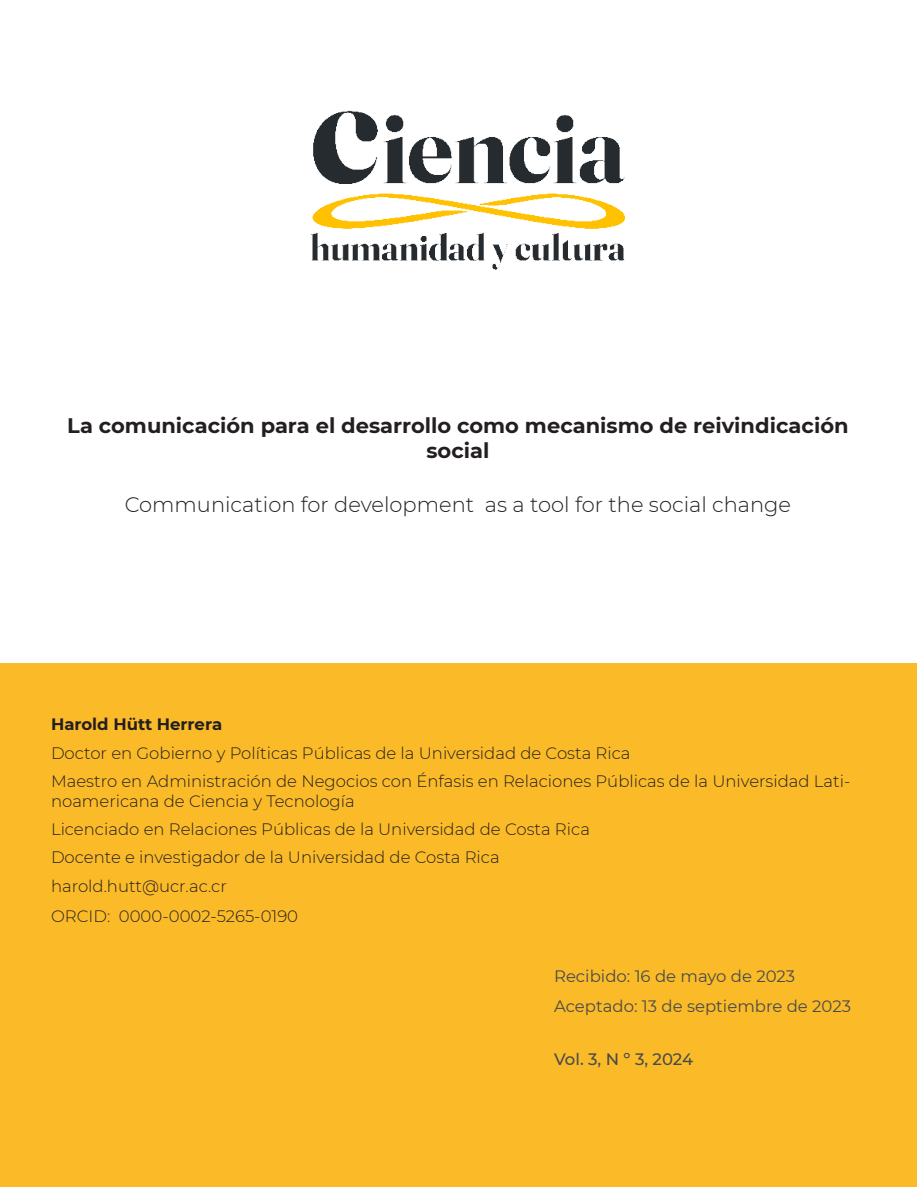
<style>
.page{position:relative;width:918px;height:1188px;background:#fff}
.page>*{position:absolute;margin:0;border:0;box-sizing:border-box;transform-origin:0 0}
.t1{font:700 21px/25.2px "Montserrat";color:#231f20;text-align:center}
.t2{font:300 21px "Montserrat";color:#231f20}
.t3{font:300 16.5px/19.8px "Montserrat";color:#231f20}
.t4{font:16.5px "Montserrat";color:#494a4b}
.t5{font:700 16.5px "Montserrat";color:#231f20}
.t6{font:500 16.5px "Montserrat";letter-spacing:-.005em;color:#494a4b}
</style>
<div class="page">
<img style="left:311px;top:110px;width:315px;height:160px">
<div style="left:1px;top:663px;width:916px;height:524px;background:#fbbb28"></div>
<p class="t1" style="left:67px;top:412px;width:783px">La comunicación para el desarrollo como mecanismo de reivindicación social</p>
<p class="t2" style="left:125px;top:490px;width:668px">Communication for development as a tool for the social change</p>
<p class="t5" style="left:51px;top:713px;width:173px">Harold Hütt Herrera</p>
<p class="t3" style="left:51px;top:742px;width:581px">Doctor en Gobierno y Políticas Públicas de la Universidad de Costa Rica</p>
<p class="t3" style="left:51px;top:771px;width:801px">Maestro en Administración de Negocios con Énfasis en Relaciones Públicas de la Universidad Lati&shy;noamericana de Ciencia y Tecnología</p>
<p class="t3" style="left:51px;top:819px;width:540px">Licenciado en Relaciones Públicas de la Universidad de Costa Rica</p>
<p class="t3" style="left:51px;top:847px;width:450px">Docente e investigador de la Universidad de Costa Rica</p>
<p class="t3" style="left:51px;top:875px;width:177px">harold.hutt@ucr.ac.cr</p>
<p class="t3" style="left:51px;top:905px;width:249px">ORCID: 0000-0002-5265-0190</p>
<p class="t4" style="left:554px;top:965px;width:243px">Recibido: 16 de mayo de 2023</p>
<p class="t4" style="left:554px;top:995px;width:298px">Aceptado: 13 de septiembre de 2023</p>
<p class="t6" style="left:554px;top:1048px;width:141px">Vol. 3, N º 3, 2024</p>
</div>
